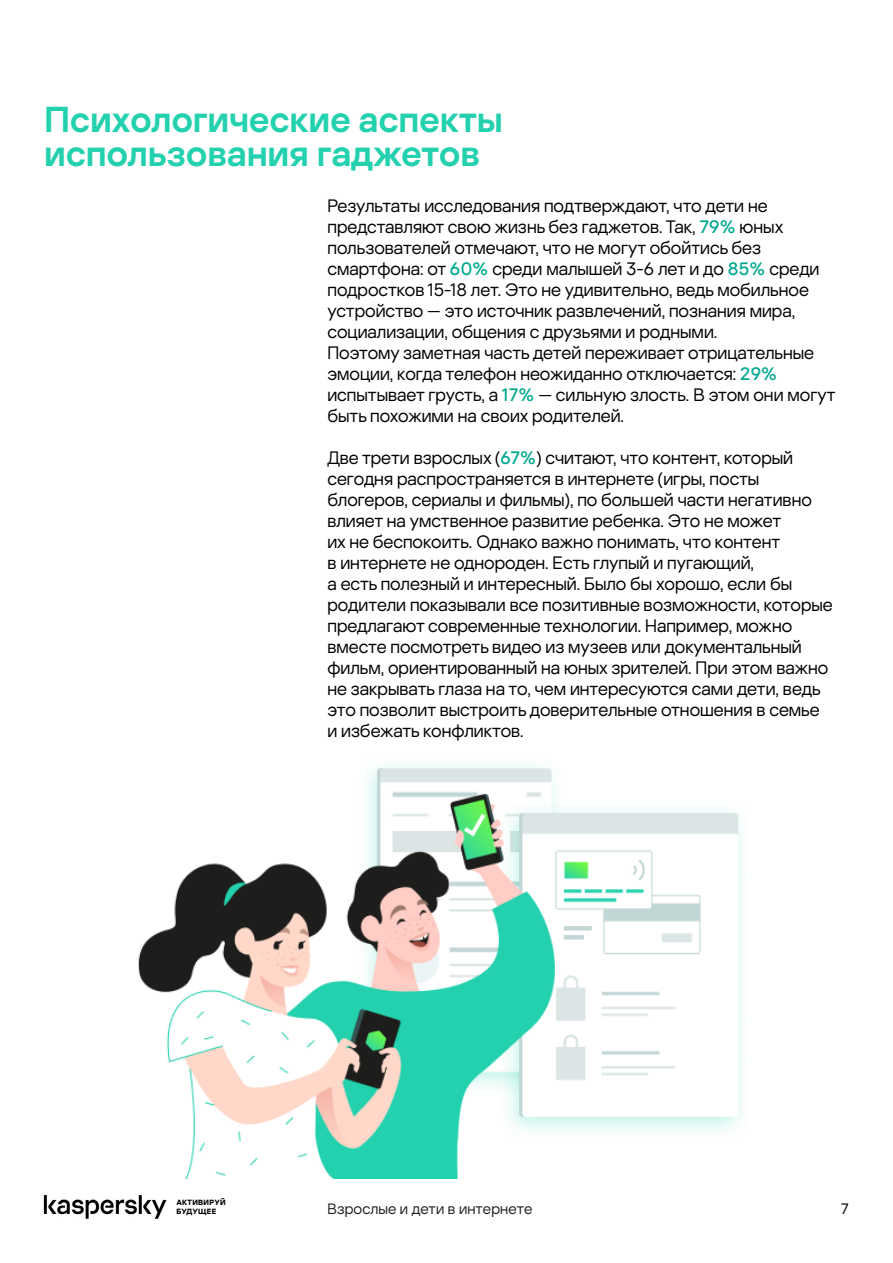
<style>
.page{position:relative;width:893px;height:1263px;background:#fff}
.page>*{position:absolute;margin:0;border:0;box-sizing:border-box;transform-origin:0 0}
.t1{font:600 36px/34.5px "Kaspersky Sans Display";letter-spacing:.01em;color:#23d1ae}
.t2{font:18px/21px "Kaspersky Sans Display";color:#000}
.t3{font:15px "Kaspersky Sans Display";letter-spacing:.01em;color:#231f20}
.t4{font:15px "Kaspersky Sans Display";color:#000101}
.t5{font:700 7.5px/8.1px "Kaspersky Sans Display";letter-spacing:.04em;color:#000}
.s1{font-weight:500;color:#00a88f}
</style>
<div class="page">
<img style="left:43px;top:1195px;width:124px;height:24px">
<img style="left:138px;top:764px;width:604px;height:414px">
<h1 class="t1" style="left:44px;top:102px;width:460px">Психологические аспекты использования гаджетов</h1>
<p class="t2" style="left:327px;top:195px;width:510px">Результаты исследования подтверждают, что дети не представляют свою жизнь без гаджетов. Так, <span class="s1">79%</span> юных пользователей отмечают, что не могут обойтись без смартфона: от <span class="s1">60%</span> среди малышей 3-6 лет и до <span class="s1">85%</span> среди подростков 15-18 лет. Это не удивительно, ведь мобильное устройство — это источник развлечений, познания мира, социализации, общения с друзьями и родными.<br>Поэтому заметная часть детей переживает отрицательные эмоции, когда телефон неожиданно отключается: <span class="s1">29% </span>испытывает грусть, а <span class="s1">17%</span> — сильную злость. В этом они могут быть похожими на своих родителей.</p>
<p class="t2" style="left:327px;top:447px;width:507px">Две трети взрослых (<span class="s1">67%</span>) считают, что контент, который сегодня распространяется в интернете (игры, посты блогеров, сериалы и фильмы), по большей части негативно влияет на умственное развитие ребенка. Это не может<br>их не беспокоить. Однако важно понимать, что контент<br>в интернете не однороден. Есть глупый и пугающий,<br>а есть полезный и интересный. Было бы хорошо, если бы родители показывали все позитивные возможности, которые предлагают современные технологии. Например, можно вместе посмотреть видео из музеев или документальный фильм, ориентированный на юных зрителей. При этом важно не закрывать глаза на то, чем интересуются сами дети, ведь это позволит выстроить доверительные отношения в семье и избежать конфликтов.</p>
<p class="t5" style="left:176px;top:1199px;width:51px">АКТИВИРУЙ<br>БУДУЩЕЕ</p>
<p class="t3" style="left:327px;top:1200px;width:206px">Взрослые и дети в интернете</p>
<p class="t4" style="left:841px;top:1200px;width:9px">7</p>
</div>
